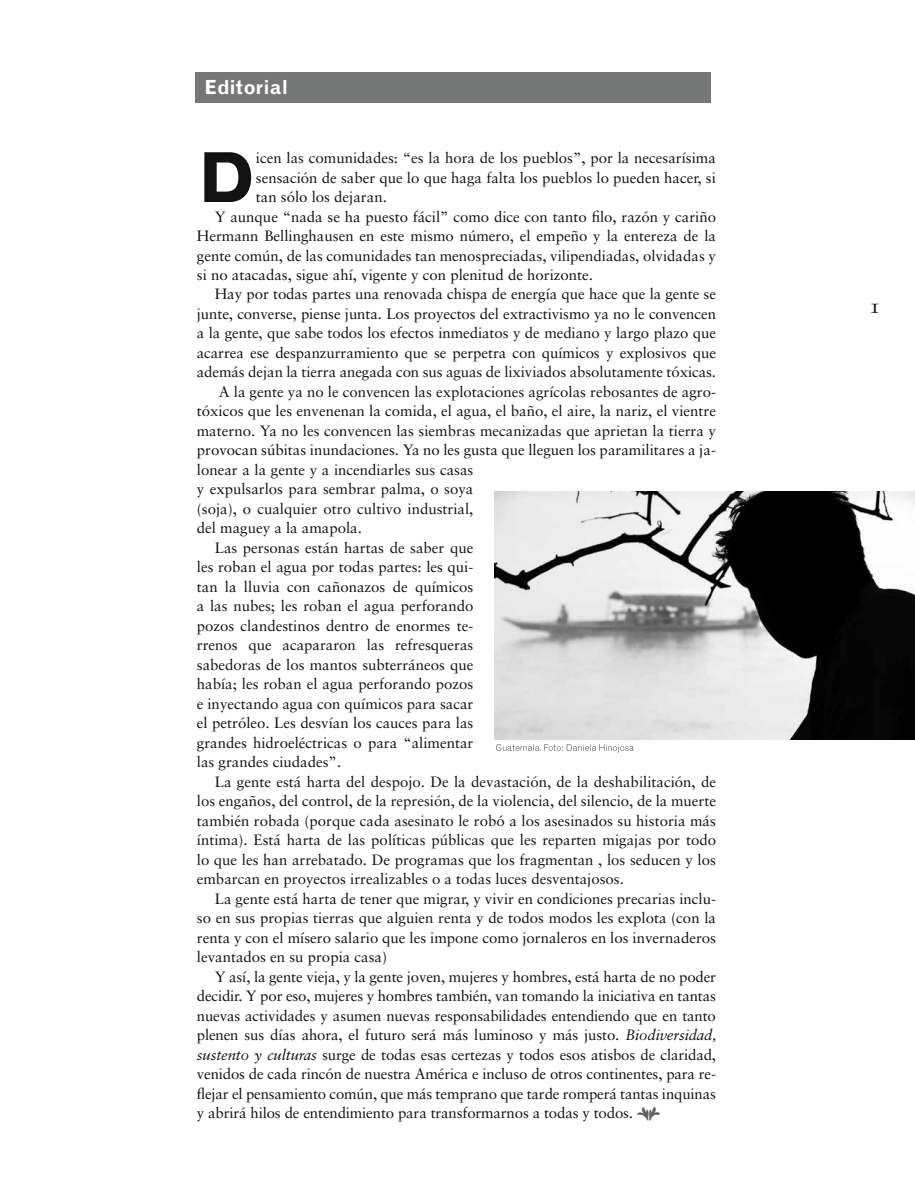
<style>
.page{position:relative;width:915px;height:1191px;background:#fff}
.page>*{position:absolute;margin:0;border:0;box-sizing:border-box;transform-origin:0 0}
.t1{font:700 69px "Grotesque";color:#121212}
.t2{font:21px "Sabon Roman SC";color:#121212}
.t3{font:700 19.5px "Grotesque";letter-spacing:.005em;color:#fff}
.t4{font:15px "Sabon";color:#121212}
.s1{font-family:"Sabon Italic Os F"}
.s2{color:#606362}
</style>
<div class="page">
<div style="left:196px;top:72px;width:514px;height:30px;background:#757776"></div>
<img style="left:494px;top:491px;width:420px;height:248px">
<svg style="left:496px;top:744px;width:137px;height:8px"></svg>
<h3 class="t3" style="left:204px;top:75px;width:85px">Editorial</h3>
<h1 class="t1" style="left:197px;top:137px;width:60px">D</h1>
<p class="t4" style="left:256px;top:149px;width:461px">icen las comunidades: “es la hora de los pueblos”, por la necesarísima</p>
<p class="t4" style="left:256px;top:168px;width:461px">sensación de saber que lo que haga falta los pueblos lo pueden hacer, si</p>
<p class="t4" style="left:256px;top:188px;width:132px">tan sólo los dejaran.</p>
<p class="t4" style="left:215px;top:207px;width:502px">Y aunque “nada se ha puesto fácil” como dice con tanto filo, razón y cariño</p>
<p class="t4" style="left:197px;top:227px;width:520px">Hermann Bellinghausen en este mismo número, el empeño y la entereza de la</p>
<p class="t4" style="left:197px;top:246px;width:520px">gente común, de las comunidades tan menospreciadas, vilipendiadas, olvidadas y</p>
<p class="t4" style="left:197px;top:266px;width:397px">si no atacadas, sigue ahí, vigente y con plenitud de horizonte.</p>
<p class="t4" style="left:215px;top:285px;width:502px">Hay por todas partes una renovada chispa de energía que hace que la gente se</p>
<p class="t4" style="left:197px;top:305px;width:520px">junte, converse, piense junta. Los proyectos del extractivismo ya no le convencen</p>
<p class="t4" style="left:197px;top:324px;width:520px">a la gente, que sabe todos los efectos inmediatos y de mediano y largo plazo que</p>
<p class="t4" style="left:197px;top:344px;width:520px">acarrea ese despanzurramiento que se perpetra con químicos y explosivos que</p>
<p class="t4" style="left:197px;top:363px;width:520px">además dejan la tierra anegada con sus aguas de lixiviados absolutamente tóxicas.</p>
<p class="t4" style="left:219px;top:383px;width:498px">A la gente ya no le convencen las explotaciones agrícolas rebosantes de agro-</p>
<p class="t4" style="left:197px;top:402px;width:520px">tóxicos que les envenenan la comida, el agua, el baño, el aire, la nariz, el vientre</p>
<p class="t4" style="left:197px;top:422px;width:520px">materno. Ya no les convencen las siembras mecanizadas que aprietan la tierra y</p>
<p class="t4" style="left:197px;top:441px;width:520px">provocan súbitas inundaciones. Ya no les gusta que lleguen los paramilitares a ja-</p>
<p class="t4" style="left:197px;top:461px;width:278px">lonear a la gente y a incendiarles sus casas</p>
<p class="t4" style="left:197px;top:480px;width:278px">y expulsarlos para sembrar palma, o soya</p>
<p class="t4" style="left:197px;top:500px;width:278px">(soja), o cualquier otro cultivo industrial,</p>
<p class="t4" style="left:197px;top:519px;width:166px">del maguey a la amapola.</p>
<p class="t4" style="left:215px;top:539px;width:260px">Las personas están hartas de saber que</p>
<p class="t4" style="left:197px;top:558px;width:278px">les roban el agua por todas partes: les qui-</p>
<p class="t4" style="left:197px;top:577px;width:278px">tan la lluvia con cañonazos de químicos</p>
<p class="t4" style="left:197px;top:597px;width:278px">a las nubes; les roban el agua perforando</p>
<p class="t4" style="left:197px;top:616px;width:278px">pozos clandestinos dentro de enormes te-</p>
<p class="t4" style="left:197px;top:636px;width:278px">rrenos que acapararon las refresqueras</p>
<p class="t4" style="left:197px;top:655px;width:278px">sabedoras de los mantos subterráneos que</p>
<p class="t4" style="left:197px;top:675px;width:278px">había; les roban el agua perforando pozos</p>
<p class="t4" style="left:197px;top:694px;width:278px">e inyectando agua con químicos para sacar</p>
<p class="t4" style="left:197px;top:714px;width:278px">el petróleo. Les desvían los cauces para las</p>
<p class="t4" style="left:197px;top:733px;width:278px">grandes hidroeléctricas o para “alimentar</p>
<p class="t4" style="left:197px;top:753px;width:146px">las grandes ciudades”.</p>
<p class="t4" style="left:215px;top:772px;width:502px">La gente está harta del despojo. De la devastación, de la deshabilitación, de</p>
<p class="t4" style="left:197px;top:792px;width:520px">los engaños, del control, de la represión, de la violencia, del silencio, de la muerte</p>
<p class="t4" style="left:197px;top:811px;width:520px">también robada (porque cada asesinato le robó a los asesinados su historia más</p>
<p class="t4" style="left:197px;top:831px;width:520px">íntima). Está harta de las políticas públicas que les reparten migajas por todo</p>
<p class="t4" style="left:197px;top:850px;width:520px">lo que les han arrebatado. De programas que los fragmentan , los seducen y los</p>
<p class="t4" style="left:197px;top:870px;width:428px">embarcan en proyectos irrealizables o a todas luces desventajosos.</p>
<p class="t4" style="left:215px;top:889px;width:502px">La gente está harta de tener que migrar, y vivir en condiciones precarias inclu-</p>
<p class="t4" style="left:197px;top:909px;width:520px">so en sus propias tierras que alguien renta y de todos modos les explota (con la</p>
<p class="t4" style="left:197px;top:928px;width:520px">renta y con el mísero salario que les impone como jornaleros en los invernaderos</p>
<p class="t4" style="left:197px;top:948px;width:192px">levantados en su propia casa)</p>
<p class="t4" style="left:215px;top:967px;width:502px">Y así, la gente vieja, y la gente joven, mujeres y hombres, está harta de no poder</p>
<p class="t4" style="left:197px;top:987px;width:520px">decidir. Y por eso, mujeres y hombres también, van tomando la iniciativa en tantas</p>
<p class="t4" style="left:197px;top:1006px;width:520px">nuevas actividades y asumen nuevas responsabilidades entendiendo que en tanto</p>
<p class="t4" style="left:197px;top:1026px;width:521px">plenen sus días ahora, el futuro será más luminoso y más justo. <span class="s1">Biodiversidad,</span></p>
<p class="t4" style="left:197px;top:1045px;width:520px"><span class="s1">sustento y culturas</span> surge de todas esas certezas y todos esos atisbos de claridad,</p>
<p class="t4" style="left:197px;top:1065px;width:520px">venidos de cada rincón de nuestra América e incluso de otros continentes, para re-</p>
<p class="t4" style="left:197px;top:1084px;width:520px">flejar el pensamiento común, que más temprano que tarde romperá tantas inquinas</p>
<p class="t4" style="left:197px;top:1104px;width:465px">y abrirá hilos de entendimiento para transformarnos a todas y todos. <span class="s2">●</span></p>
<h2 class="t2" style="left:868px;top:293px;width:13px">1</h2>
</div>
